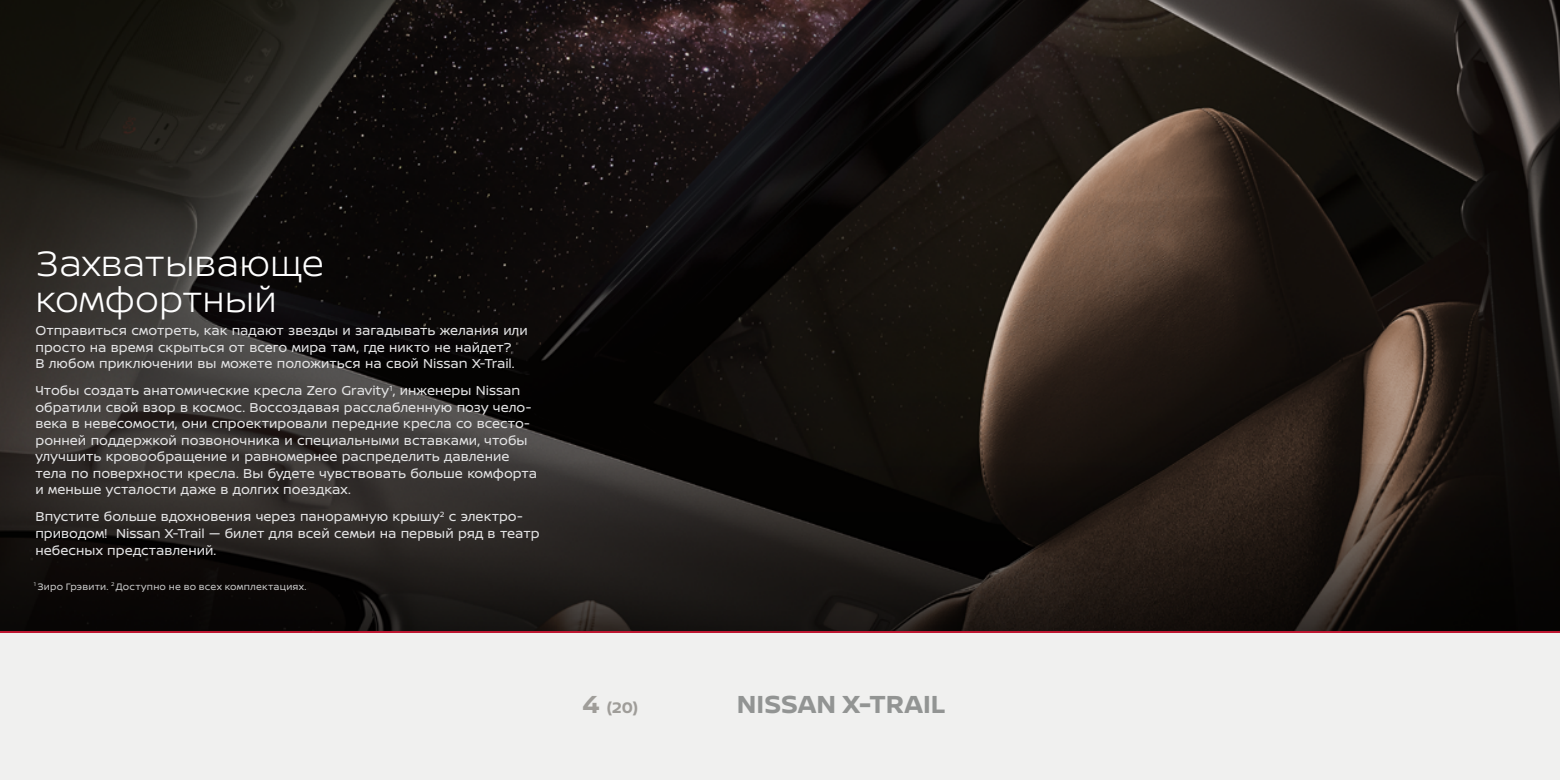
<style>
.page{position:relative;width:1560px;height:780px;background:#fff}
.page>*{position:absolute;margin:0;border:0;box-sizing:border-box;transform-origin:0 0}
.t1{font:300 37.5px/35px "Nissan Brand";letter-spacing:.005em;color:#fff}
.t2{font:700 26.25px "Nissan Brand";letter-spacing:.005em;color:#929493}
.t3{font:700 16.25px "Nissan Brand";color:#9f9d99}
.t4{font:13.75px/16.5px "Nissan Brand";color:#e3e3e4}
.t5{font:10px "Nissan Brand";letter-spacing:.02em;color:#c6c6c6}
.s1{font-size:26.25px}
</style>
<div class="page">
<img style="left:0;top:0;width:1559px;height:631px">
<div style="left:0;top:631px;width:1559px;height:16px;background:#bd1731"></div>
<div style="left:0;top:633px;width:1559px;height:147px;background:#f0f0ef"></div>
<h1 class="t1" style="left:35px;top:245px;width:290px">Захватывающе комфортный</h1>
<p class="t4" style="left:35px;top:321px;width:494px">Отправиться смотреть, как падают звезды и загадывать желания или просто на время скрыться от всего мира там, где никто не найдет?<br>В любом приключении вы можете положиться на свой Nissan X-Trail.</p>
<p class="t4" style="left:35px;top:382px;width:503px">Чтобы создать анатомические кресла Zero Gravity<sup>1</sup>, инженеры Nissan обратили свой взор в космос. Воссоздавая расслабленную позу чело&shy;века в невесомости, они спроектировали передние кресла со всесто&shy;ронней поддержкой позвоночника и специальными вставками, чтобы улучшить кровообращение и равномернее распределить давление тела по поверхности кресла. Вы будете чувствовать больше комфорта и меньше усталости даже в долгих поездках.</p>
<p class="t4" style="left:35px;top:508px;width:505px">Впустите больше вдохновения через панорамную крышу<sup>2</sup> с электро&shy;приводом! Nissan X-Trail — билет для всей семьи на первый ряд в театр небесных представлений.</p>
<p class="t5" style="left:34px;top:579px;width:274px"><sup>1</sup> Зиро Грэвити. <sup>2</sup> Доступно не во всех комплектациях.</p>
<p class="t3" style="left:582px;top:696px;width:57px"><span class="s1">4</span> (20)</p>
<h2 class="t2" style="left:736px;top:685px;width:210px">NISSAN X-TRAIL</h2>
</div>
